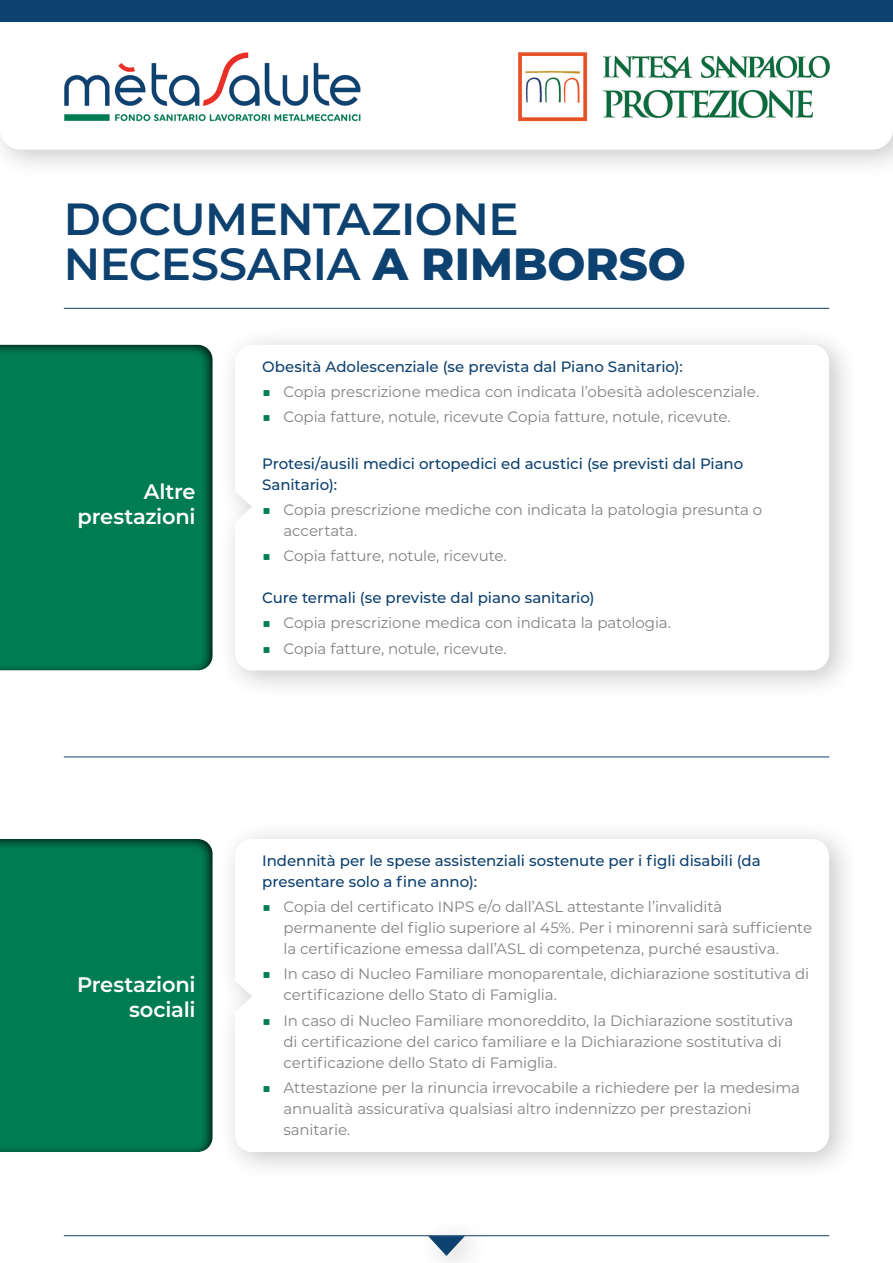
<style>
.page{position:relative;width:893px;height:1263px;background:#fff}
.page>*{position:absolute;margin:0;border:0;box-sizing:border-box;transform-origin:0 0}
.t1{font:600 45px/45px "Montserrat";letter-spacing:-.01em;color:#0d416f}
.t2{font:600 21px/25.2px "Montserrat";letter-spacing:-.01em;color:#fff;text-align:right}
.t3{font:15px/21px "Montserrat";letter-spacing:-.005em;color:#808285}
.t4{font:500 15px/21px "Montserrat";letter-spacing:-.005em;color:#0d416f}
.s1{font-weight:800}
.s2{font-weight:600;color:#007c53}
</style>
<div class="page">
<div style="left:218px;top:326px;width:642px;height:374px;background:#231f20;opacity:.25"></div>
<svg style="left:235px;top:345px;width:594px;height:325px"></svg>
<div style="left:0;top:342px;width:215px;height:329px;background:#231f20;opacity:.96"></div>
<div style="left:0;top:0;width:893px;height:179px;background:#231f20;opacity:.25"></div>
<svg style="left:0;top:21px;width:893px;height:129px"></svg>
<img style="left:501px;top:34px;width:346px;height:105px">
<img style="left:55px;top:44px;width:314px;height:88px">
<div style="left:0;top:0;width:893px;height:21px;background:#0d416f"></div>
<hr style="left:64px;top:1235px;width:765px;height:1px;background:#0d416f">
<div style="left:415px;top:1217px;width:76px;height:46px;background:#fdfdfd"></div>
<svg style="left:428px;top:1236px;width:37px;height:20px"></svg>
<hr style="left:64px;top:308px;width:765px;height:1px;background:#0d416f">
<div style="left:218px;top:820px;width:642px;height:361px;background:#231f20;opacity:.25"></div>
<svg style="left:235px;top:839px;width:594px;height:313px"></svg>
<div style="left:0;top:836px;width:215px;height:317px;background:#231f20;opacity:.96"></div>
<hr style="left:64px;top:756px;width:765px;height:1px;background:#0d416f">
<h1 class="t1" style="left:64px;top:194px;width:624px">DOCUMENTAZIONE<br>NECESSARIA <span class="s1">A RIMBORSO</span></h1>
<h2 class="t2" style="left:78px;top:478px;width:120px">Altre prestazioni</h2>
<p class="t4" style="left:262px;top:355px;width:422px">Obesità Adolescenziale (se prevista dal Piano Sanitario):</p>
<p class="t3" style="left:262px;top:381px;width:498px"><span class="s2">■</span> Copia prescrizione medica con indicata l’obesità adolescenziale.</p>
<p class="t3" style="left:262px;top:406px;width:470px"><span class="s2">■</span> Copia fatture, notule, ricevute Copia fatture, notule, ricevute.</p>
<p class="t4" style="left:262px;top:452px;width:482px">Protesi/ausili medici ortopedici ed acustici (se previsti dal Piano<br>Sanitario):</p>
<p class="t3" style="left:283px;top:498px;width:480px;text-indent:-21px"><span class="s2">■</span> Copia prescrizione mediche con indicata la patologia presunta o accertata.</p>
<p class="t3" style="left:262px;top:545px;width:246px"><span class="s2">■</span> Copia fatture, notule, ricevute.</p>
<p class="t4" style="left:262px;top:587px;width:334px">Cure termali (se previste dal piano sanitario)</p>
<p class="t3" style="left:262px;top:612px;width:410px"><span class="s2">■</span> Copia prescrizione medica con indicata la patologia.</p>
<p class="t3" style="left:262px;top:637px;width:246px"><span class="s2">■</span> Copia fatture, notule, ricevute.</p>
<h2 class="t2" style="left:77px;top:970px;width:120px">Prestazioni sociali</h2>
<p class="t4" style="left:262px;top:849px;width:500px">Indennità per le spese assistenziali sostenute per i figli disabili (da presentare solo a fine anno):</p>
<p class="t3" style="left:283px;top:896px;width:530px;text-indent:-21px"><span class="s2">■</span> Copia del certificato INPS e/o dall’ASL attestante l’invalidità permanente del figlio superiore al 45%. Per i minorenni sarà sufficiente la certificazione emessa dall’ASL di competenza, purché esaustiva.</p>
<p class="t3" style="left:283px;top:963px;width:527px;text-indent:-21px"><span class="s2">■</span> In caso di Nucleo Familiare monoparentale, dichiarazione sostitutiva di certificazione dello Stato di Famiglia.</p>
<p class="t3" style="left:283px;top:1009px;width:511px;text-indent:-21px"><span class="s2">■</span> In caso di Nucleo Familiare monoreddito, la Dichiarazione sostitutiva di certificazione del carico familiare e la Dichiarazione sostitutiva di certificazione dello Stato di Famiglia.</p>
<p class="t3" style="left:283px;top:1076px;width:518px;text-indent:-21px"><span class="s2">■</span> Attestazione per la rinuncia irrevocabile a richiedere per la medesima annualità assicurativa qualsiasi altro indennizzo per prestazioni sanitarie.</p>
</div>
